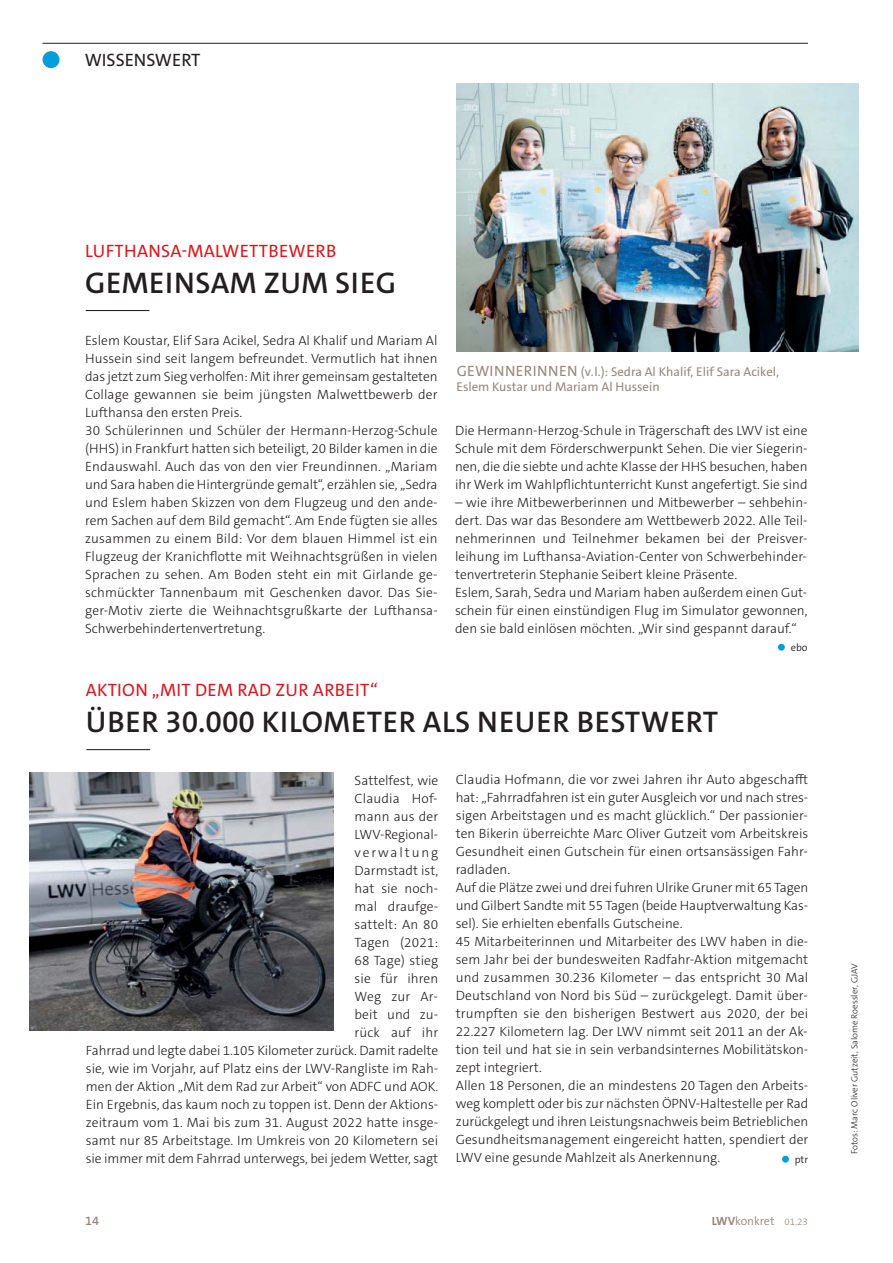
<style>
.page{position:relative;width:893px;height:1263px;background:#fff}
.page>*{position:absolute;margin:0;border:0;box-sizing:border-box;transform-origin:0 0}
.t1{font:600 30px "The Sans C5";letter-spacing:.02em;color:#231f20}
.t2{font:18px "The Sans C5";letter-spacing:.02em;color:#d71920}
.t3{font:18px "The Sans C5";color:#231f20}
.t4{font:300 13.5px/18px "The Sans C5";color:#231f20}
.t5{font:12.75px/15.3px "The Sans C5";color:#99877c}
.t6{font:600 12.75px "The Sans C5";color:#99877c}
.t7{font:300 12px "The Sans C5";color:#99877c}
.t8{font:300 10.5px "The Sans C5";color:#231f20}
.t9{font:300 9px "The Sans C5";color:#231f20}
.s1{font-size:15px}
.s2{font-weight:700}
.s3{font-size:9.75px}
</style>
<div class="page">
<hr style="left:86px;top:310px;width:63px;height:1px;background:#231f20">
<hr style="left:86px;top:749px;width:64px;height:1px;background:#231f20">
<hr style="left:43px;top:43px;width:765px;height:1px;background:#231f20">
<div style="left:43px;top:51px;width:17px;height:17px;background:#009fda;border-radius:50%"></div>
<img style="left:457px;top:84px;width:402px;height:267px">
<div style="left:778px;top:644px;width:7px;height:7px;background:#009fda;border-radius:50%"></div>
<img style="left:29px;top:772px;width:305px;height:258px">
<div style="left:782px;top:1156px;width:7px;height:6px;background:#009fda;border-radius:50%"></div>
<h2 class="t3" style="left:85px;top:51px;width:117px">WISSENSWERT</h2>
<p class="t2" style="left:85px;top:242px;width:253px">LUFTHANSA-MALWETTBEWERB</p>
<p class="t1" style="left:85px;top:268px;width:313px">GEMEINSAM ZUM SIEG</p>
<p class="t4" style="left:85px;top:332px;width:354px">Eslem Koustar, Elif Sara Acikel, Sedra Al Khalif und Mariam Al Hussein sind seit langem befreundet. Vermutlich hat ihnen das jetzt zum Sieg verholfen: Mit ihrer gemeinsam gestalteten Collage gewannen sie beim jüngsten Malwettbewerb der Lufthansa den ersten Preis.<br>30 Schülerinnen und Schüler der Hermann-Herzog-Schule (HHS) in Frankfurt hatten sich beteiligt, 20 Bilder kamen in die Endauswahl. Auch das von den vier Freundinnen. „Mariam und Sara haben die Hintergründe gemalt“, erzählen sie, „Sedra und Eslem haben Skizzen von dem Flugzeug und den ande&shy;rem Sachen auf dem Bild gemacht“. Am Ende fügten sie alles zusammen zu einem Bild: Vor dem blauen Himmel ist ein Flugzeug der Kranichfotte mit Weihnachtsgrüßen in vielen Sprachen zu sehen. Am Boden steht ein mit Girlande ge&shy;schmückter Tannenbaum mit Geschenken davor. Das Sie&shy;ger-Motiv zierte die Weihnachtsgrußkarte der Lufthansa-Schwerbehindertenvertretung.</p>
<p class="t5" style="left:457px;top:364px;width:324px"><span class="s1">GEWINNERINNEN</span> (v.l.): Sedra Al Khalif, Elif Sara Acikel,<br>Eslem Kustar und Mariam Al Hussein</p>
<p class="t4" style="left:455px;top:422px;width:354px;text-align:justify">Die Hermann-Herzog-Schule in Trägerschaft des LWV ist eine Schule mit dem Förderschwerpunkt Sehen. Die vier Siegerin&shy;nen, die die siebte und achte Klasse der HHS besuchen, haben ihr Werk im Wahlpfichtunterricht Kunst angefertigt. Sie sind</p>
<p class="t4" style="left:455px;top:494px;width:354px">– wie ihre Mitbewerberinnen und Mitbewerber – sehbehin&shy;dert. Das war das Besondere am Wettbewerb 2022. Alle Teil&shy;nehmerinnen und Teilnehmer bekamen bei der Preisver&shy;leihung im Lufthansa-Aviation-Center von Schwerbehinder&shy;tenvertreterin Stephanie Seibert kleine Präsente.<br>Eslem, Sarah, Sedra und Mariam haben außerdem einen Gut&shy;schein für einen einstündigen Flug im Simulator gewonnen, den sie bald einlösen möchten. „Wir sind gespannt darauf.“</p>
<p class="t8" style="left:791px;top:641px;width:18px">ebo</p>
<p class="t2" style="left:86px;top:681px;width:294px">AKTION „MIT DEM RAD ZUR ARBEIT“</p>
<p class="t1" style="left:86px;top:707px;width:634px">ÜBER 30.000 KILOMETER ALS NEUER BESTWERT</p>
<p class="t4" style="left:86px;top:772px;width:354px;text-align:right">Sattelfest, wie<br>Claudia Hof-<br>mann aus der<br>LWV-Regional-<br>verwaltung<br>Darmstadt ist,<br>hat sie noch-<br>mal draufge-<br>sattelt: An 80<br>Tagen (2021:<br>68 Tage) stieg<br>sie für ihren<br>Weg zur Ar-<br>beit und zu-<br>rück auf ihr<br>Fahrrad und legte dabei 1.105 Kilometer zurück. Damit radelte sie, wie im Vorjahr, auf Platz eins der LWV-Rangliste im Rah&shy;men der Aktion „Mit dem Rad zur Arbeit“ von ADFC und AOK.<br>Ein Ergebnis, das kaum noch zu toppen ist. Denn der Aktions&shy;zeitraum vom 1. Mai bis zum 31. August 2022 hatte insge&shy;samt nur 85 Arbeitstage. Im Umkreis von 20 Kilometern sei sie immer mit dem Fahrrad unterwegs, bei jedem Wetter, sagt</p>
<p class="t4" style="left:456px;top:771px;width:354px">Claudia Hofmann, die vor zwei Jahren ihr Auto abgeschaft hat: „Fahrradfahren ist ein guter Ausgleich vor und nach stres&shy;sigen Arbeitstagen und es macht glücklich.“ Der passionier&shy;ten Bikerin überreichte Marc Oliver Gutzeit vom Arbeitskreis Gesundheit einen Gutschein für einen ortsansässigen Fahr&shy;radladen.<br>Auf die Plätze zwei und drei fuhren Ulrike Gruner mit 65 Tagen und Gilbert Sandte mit 55 Tagen (beide Hauptverwaltung Kas&shy;sel). Sie erhielten ebenfalls Gutscheine.<br>45 Mitarbeiterinnen und Mitarbeiter des LWV haben in die&shy;sem Jahr bei der bundesweiten Radfahr-Aktion mitgemacht und zusammen 30.236 Kilometer – das entspricht 30 Mal Deutschland von Nord bis Süd – zurückgelegt. Damit über&shy;trumpften sie den bisherigen Bestwert aus 2020, der bei 22.227 Kilometern lag. Der LWV nimmt seit 2011 an der Ak&shy;tion teil und hat sie in sein verbandsinternes Mobilitätskon&shy;zept integriert.<br>Allen 18 Personen, die an mindestens 20 Tagen den Arbeits&shy;weg komplett oder bis zur nächsten ÖPNV-Haltestelle per Rad zurückgelegt und ihren Leistungsnachweis beim Betrieblichen Gesundheitsmanagement eingereicht hatten, spendiert der LWV eine gesunde Mahlzeit als Anerkennung.</p>
<p class="t8" style="left:795px;top:1153px;width:15px">ptr</p>
<p class="t6" style="left:85px;top:1214px;width:16px">14</p>
<p class="t7" style="left:712px;top:1213px;width:98px"><span class="s2">LWV</span>konkret <span class="s3">01.23</span></p>
<p class="t9" style="left:850px;top:1154px;width:192px;rotate:-90deg">Fotos: Marc Oliver Gutzeit, Salome Roessler, GJAV</p>
</div>
